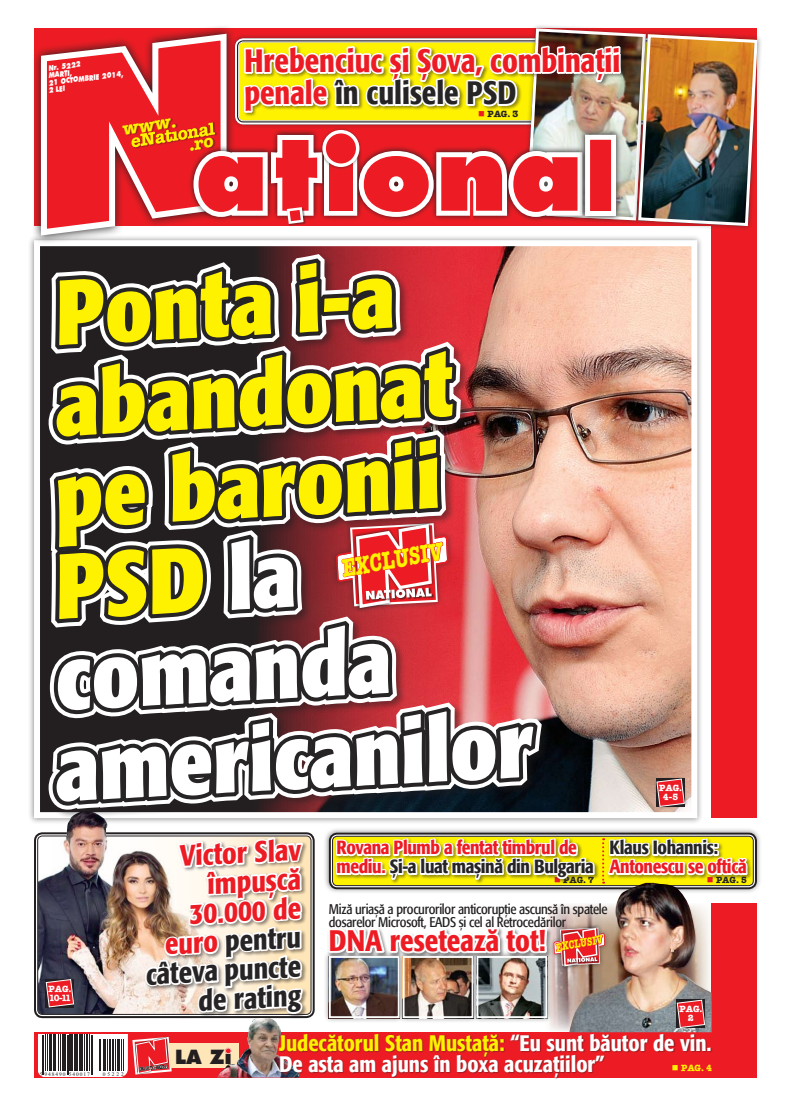
<style>
.page{position:relative;width:791px;height:1106px;background:#fff}
.page>*{position:absolute;margin:0;border:0;box-sizing:border-box;transform-origin:0 0}
.t1{font:100.7px "Futura Extra Bold Rom";color:#ed1c24}
.t2{font:700 condensed 91.1px/91.1px "R Formata";color:#fff200}
.t3{font:500 condensed 32.1px/32.1px "R Formata";color:#ed1c24}
.t4{font:500 condensed 29.5px "R Formata";color:#ed1c24}
.t5{font:500 condensed 29.2px/29.1px "R Formata";color:#ed1c24;text-align:right}
.t6{font:25.1px "American Type Writer Bold Rom";color:#fff200;scale:.73 1}
.t7{font:500 condensed 22.3px/20.7px "R Formata";color:#fff}
.t8{font:19.1px "Futura Extra Bold Rom";color:#231f20}
.t9{font:500 condensed 19px/19px "R Formata";letter-spacing:-.02em;color:#ed1c24}
.t10{font:500 condensed 19px "R Formata";letter-spacing:-.02em;color:#272425}
.t11{font:17.6px "American Type Writer Bold Rom";color:#fff200}
.t12{font:14px/13px "R Formata Condensed";letter-spacing:-.02em;color:#231f20}
.t13{font:11.7px "American Type Writer Bold Rom";color:#fff200;scale:.73 1}
.t14{font:9px/9px "American Type Writer Bold Rom";color:#fff;text-align:center}
.t15{font:9px "American Type Writer Bold Rom";color:#272425}
.t16{font:9px "American Type Writer Bold Rom";color:#fff200}
.t17{font:7.3px/7.3px "Futura Extra Bold Rom";color:#fff;scale:.8 1}
.t18{font:5.5px "Times New Roman";letter-spacing:.18em;color:#231f20}
.s1{color:#272425}
.s2{color:#ed1c24}
.s3{font-size:70.7px}
.s4{color:#fff}
.s5{color:#fff200}
</style>
<div class="page">
<div style="left:633px;top:29px;width:134px;height:207px;background:#231f20;opacity:.5"></div>
<svg style="left:31px;top:28px;width:6px;height:222px"></svg>
<div style="left:187px;top:128px;width:604px;height:183px;background:#fff"></div>
<img style="left:37px;top:25px;width:722px;height:1054px">
<p class="t17" style="left:45px;top:65px;width:97px;text-indent:3px;rotate:-7deg">Nr. 5222<br>Marţi,<br>21 octombrie 2014,<br>2 LEI</p>
<p class="t11" style="left:121px;top:119px;width:56px;rotate:-9deg">www.</p>
<h3 class="t3" style="left:244px;top:46px;width:377px">Hrebenciuc și Șova, combinații penale <span class="s1">în culisele PSD</span></h3>
<p class="t15" style="left:478px;top:108px;width:42px"><span class="s2">■</span> PAG. 3</p>
<h1 class="t1" style="left:195px;top:111px;width:389px">at<span class="s3">I</span>ona</h1>
<h2 class="t2" style="left:28px;top:271px;width:480px;rotate:-3deg">Ponta i-a abandonat pe baronii<br>PSD <span class="s4">la comanda americanilor</span></h2>
<h3 class="t6" style="left:339px;top:553px;width:142px;rotate:-10deg">EXCLUSIV</h3>
<p class="t14" style="left:659px;top:783px;width:24px">PAG.<br>4-5</p>
<p class="t14" style="left:48px;top:983px;width:24px;text-align:left">PAG.<br>10-11</p>
<p class="t18" style="left:40px;top:1070px;width:52px">5 948490 540017</p>
<p class="t18" style="left:103px;top:1070px;width:22px">05222</p>
<h3 class="t5" style="left:139px;top:844px;width:163px;rotate:-3deg">Victor Slav împuşcă<br>30.000 de euro <span class="s1">pentru câteva puncte de rating</span></h3>
<h3 class="t9" style="left:336px;top:838px;width:259px">Rovana Plumb a fentat timbrul de mediu. <span class="s1">Și-a luat mașină din Bulgaria</span></h3>
<h3 class="t10" style="left:609px;top:837px;width:110px">Klaus Iohannis:</h3>
<h3 class="t9" style="left:609px;top:857px;width:139px">Antonescu se oftică</h3>
<p class="t15" style="left:554px;top:873px;width:42px"><span class="s2">■</span> PAG. 7</p>
<p class="t15" style="left:707px;top:873px;width:42px"><span class="s2">■</span> PAG. 5</p>
<p class="t12" style="left:329px;top:902px;width:280px">Miză uriașă a procurorilor anticorupție ascunsă în spatele dosarelor Microsoft, EADS și cel al Retrocedărilor</p>
<h3 class="t4" style="left:329px;top:924px;width:219px">DNA resetează tot!</h3>
<p class="t13" style="left:554px;top:940px;width:67px;rotate:-10deg">EXCLUSIV</p>
<p class="t14" style="left:679px;top:1004px;width:24px">PAG.<br>2</p>
<h3 class="t8" style="left:175px;top:1045px;width:58px">LA Zi</h3>
<h3 class="t7" style="left:279px;top:1033px;width:434px"><span class="s5">Judecătorul Stan Mustaţă:</span> “Eu sunt băutor de vin.<br>De asta am ajuns în boxa acuzaţiilor”</h3>
<p class="t16" style="left:672px;top:1062px;width:42px">■ PAG. 4</p>
</div>
